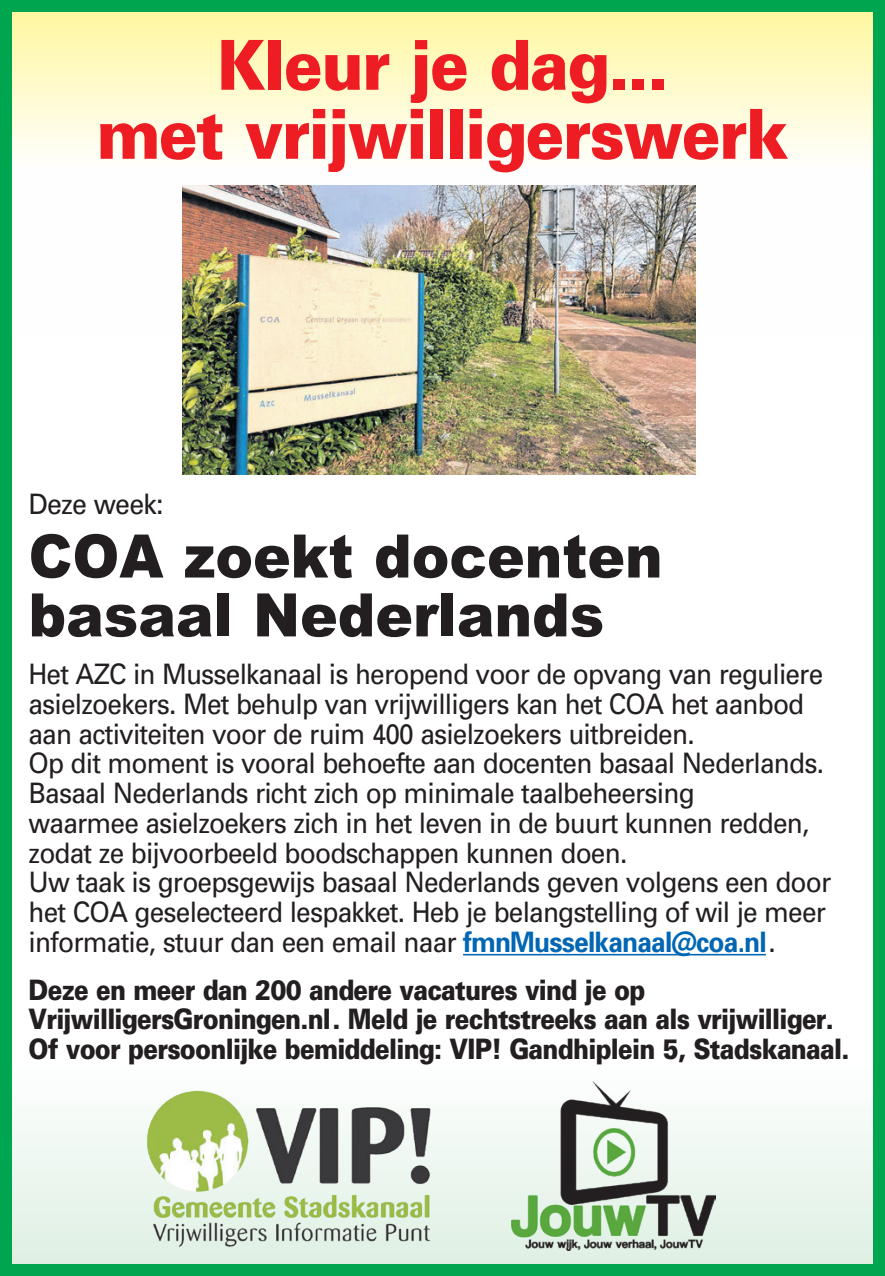
<style>
.page{position:relative;width:885px;height:1276px;background:#fff}
.page>*{position:absolute;margin:0;border:0;box-sizing:border-box;transform-origin:0 0}
.t1{font:900 69px/69px "Univers";letter-spacing:-.025em;color:#ee1d23;text-align:center;scale:.92 1}
.t2{font:900 60px/58.8px "Arial";color:#231f20;scale:.94 1}
.t3{font:28.2px/29.7px "Univers";letter-spacing:-.03em;color:#231f20;scale:.93 1}
.t4{font:900 28.2px/29.7px "Univers";letter-spacing:-.03em;color:#231f20;scale:.85 1}
.t5{font:28.2px "Univers";letter-spacing:-.03em;color:#231f20;scale:.95 1}
.s1{font-weight:700;color:#0166b3}
</style>
<div class="page">
<div style="left:0;top:854px;width:884px;height:422px;background:linear-gradient(to bottom,#fff,#e6f3e9)"></div>
<svg style="left:13px;top:13px;width:858px;height:324px"></svg>
<div style="left:0;top:0;width:884px;height:1276px;border:12px solid #00a54f"></div>
<img style="left:144px;top:1088px;width:290px;height:162px">
<hr style="left:463px;top:954px;width:302px;height:1px;background:#0166b3">
<img style="left:511px;top:1082px;width:204px;height:168px">
<img style="left:183px;top:186px;width:512px;height:288px">
<h1 class="t1" style="left:97px;top:29px;width:753px">Kleur je dag...<br>met vrijwilligerswerk</h1>
<p class="t5" style="left:28px;top:486px;width:144px">Deze week:</p>
<h2 class="t2" style="left:28px;top:525px;width:676px">COA zoekt docenten basaal Nederlands</h2>
<p class="t3" style="left:28px;top:658px;width:864px">Het AZC in Musselkanaal is heropend voor de opvang van reguliere asielzoekers. Met behulp van vrijwilligers kan het COA het aanbod aan activiteiten voor de ruim 400 asielzoekers uitbreiden.<br>Op dit moment is vooral behoefte aan docenten basaal Nederlands.<br>Basaal Nederlands richt zich op minimale taalbeheersing<br>waarmee asielzoekers zich in het leven in de buurt kunnen redden, zodat ze bijvoorbeeld boodschappen kunnen doen.<br>Uw taak is groepsgewijs basaal Nederlands geven volgens een door het COA geselecteerd lespakket. Heb je belangstelling of wil je meer informatie, stuur dan een email naar <span class="s1">fmnMusselkanaal@coa.nl</span>.</p>
<p class="t4" style="left:28px;top:974px;width:967px">Deze en meer dan 200 andere vacatures vind je op<br>VrijwilligersGroningen.nl. Meld je rechtstreeks aan als vrijwilliger.<br>Of voor persoonlijke bemiddeling: VIP! Gandhiplein 5, Stadskanaal.</p>
</div>
